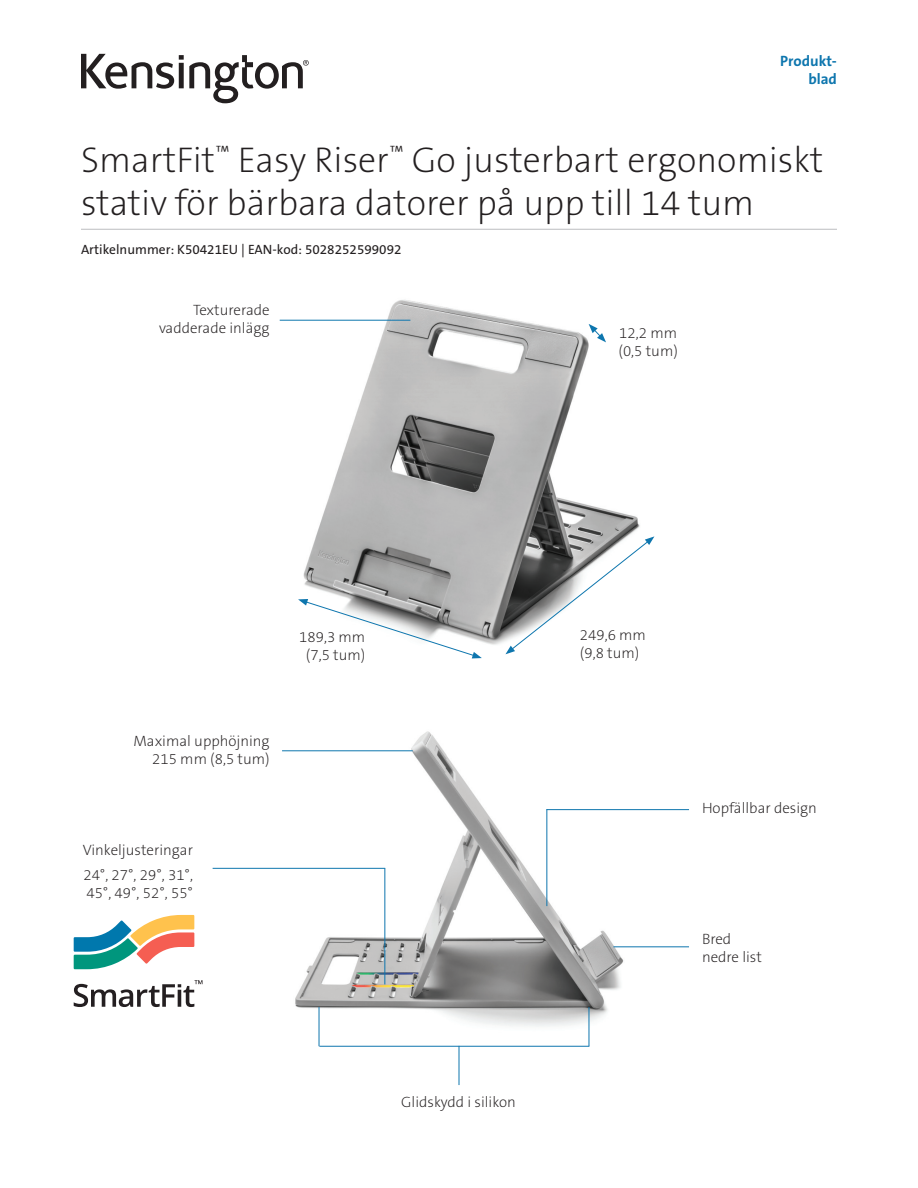
<style>
.page{position:relative;width:918px;height:1188px;background:#fff}
.page>*{position:absolute;margin:0;border:0;box-sizing:border-box;transform-origin:0 0}
.t1{font:36px/43.2px "The Sans KENSINGTON2 XL";color:#231f20}
.t2{font:15px/18px "The Sans KENSINGTON2 XL";color:#231f20}
.t3{font:15px/18px "The Sans KENSINGTON7 Bd";color:#0e76ae;text-align:right}
.t4{font:13.5px "The Sans KENSINGTON5 Rg";color:#231f20}
</style>
<div class="page">
<svg style="left:81px;top:54px;width:228px;height:49px"></svg>
<hr style="left:81px;top:229px;width:756px;height:1px;background:#bcbdc0">
<img style="left:289px;top:300px;width:351px;height:345px">
<hr style="left:280px;top:320px;width:130px;height:1px;background:#0e76ae">
<svg style="left:589px;top:324px;width:17px;height:18px"></svg>
<svg style="left:298px;top:599px;width:184px;height:59px"></svg>
<svg style="left:505px;top:536px;width:149px;height:118px"></svg>
<img style="left:294px;top:731px;width:330px;height:312px">
<svg style="left:74px;top:980px;width:129px;height:27px"></svg>
<svg style="left:74px;top:915px;width:120px;height:54px"></svg>
<hr style="left:282px;top:750px;width:131px;height:1px;background:#0e76ae">
<hr style="left:213px;top:868px;width:172px;height:1px;background:#0e76ae">
<hr style="left:384px;top:868px;width:1px;height:116px;background:#0e76ae">
<hr style="left:546px;top:809px;width:143px;height:1px;background:#0e76ae">
<hr style="left:546px;top:809px;width:1px;height:97px;background:#0e76ae">
<hr style="left:613px;top:946px;width:76px;height:1px;background:#0e76ae">
<hr style="left:319px;top:1007px;width:1px;height:39px;background:#0e76ae">
<hr style="left:589px;top:1007px;width:1px;height:39px;background:#0e76ae">
<hr style="left:319px;top:1046px;width:270px;height:1px;background:#0e76ae">
<hr style="left:459px;top:1046px;width:1px;height:39px;background:#0e76ae">
<p class="t3" style="left:780px;top:52px;width:58px">Produkt&shy;blad</p>
<h1 class="t1" style="left:81px;top:140px;width:744px">SmartFit<sup>™</sup> Easy Riser<sup>™</sup> Go justerbart ergonomiskt stativ för bärbara datorer på upp till 14 tum</h1>
<p class="t4" style="left:81px;top:242px;width:322px">Artikelnummer: K50421EU | EAN-kod: 5028252599092</p>
<p class="t2" style="left:159px;top:301px;width:112px;text-align:right">Texturerade vadderade inlägg</p>
<p class="t2" style="left:619px;top:324px;width:61px">12,2 mm (0,5 tum)</p>
<p class="t2" style="left:133px;top:732px;width:138px;text-align:right">Maximal upphöjning<br>215 mm (8,5 tum)</p>
<p class="t2" style="left:83px;top:838px;width:112px;line-height:24.8px">Vinkeljusteringar<br>24°, 27°, 29°, 31°,</p>
<p class="t2" style="left:86px;top:884px;width:108px">45°, 49°, 52°, 55°</p>
<p class="t2" style="left:299px;top:629px;width:68px;text-align:center">189,3 mm (7,5 tum)</p>
<p class="t2" style="left:401px;top:1094px;width:116px">Glidskydd i silikon</p>
<p class="t2" style="left:580px;top:627px;width:67px">249,6 mm (9,8 tum)</p>
<p class="t2" style="left:702px;top:800px;width:116px">Hopfällbar design</p>
<p class="t2" style="left:702px;top:930px;width:61px">Bred nedre list</p>
</div>
